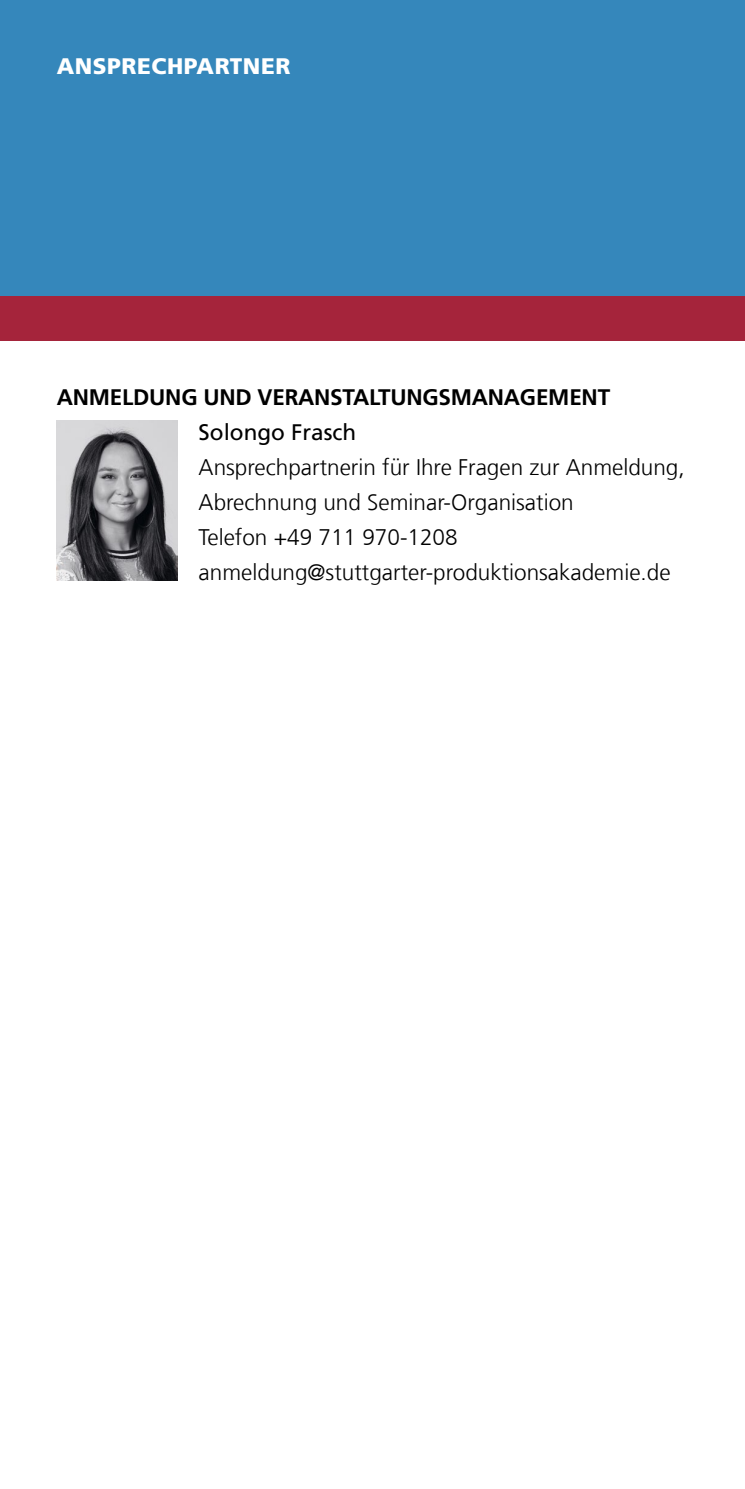
<style>
.page{position:relative;width:745px;height:1489px;background:#fff}
.page>*{position:absolute;margin:0;border:0;box-sizing:border-box;transform-origin:0 0}
.t1{font:300 22.5px/35px "Frutiger LT Com";color:#000}
.t2{font:700 22.5px "Frutiger LT Com";letter-spacing:-.01em;color:#000}
.t3{font:900 22.5px "Frutiger LT Com";letter-spacing:.025em;color:#fff}
.t4{font:22.5px "Frutiger LT Com";color:#000}
</style>
<div class="page">
<div style="left:0;top:0;width:744px;height:340px;background:#3587bb"></div>
<div style="left:0;top:296px;width:744px;height:44px;background:#a5243b"></div>
<img style="left:57px;top:421px;width:120px;height:159px">
<p class="t3" style="left:57px;top:52px;width:235px">ANSPRECHPARTNER</p>
<p class="t2" style="left:57px;top:384px;width:554px">ANMELDUNG UND VERANSTALTUNGSMANAGEMENT</p>
<p class="t4" style="left:198px;top:419px;width:159px">Solongo Frasch</p>
<p class="t1" style="left:198px;top:450px;width:487px">Ansprechpartnerin für Ihre Fragen zur Anmeldung, Abrechnung und Seminar-Organisation<br>Telefon +49 711 970-1208 anmeldung@stuttgarter-produktionsakademie.de</p>
</div>
